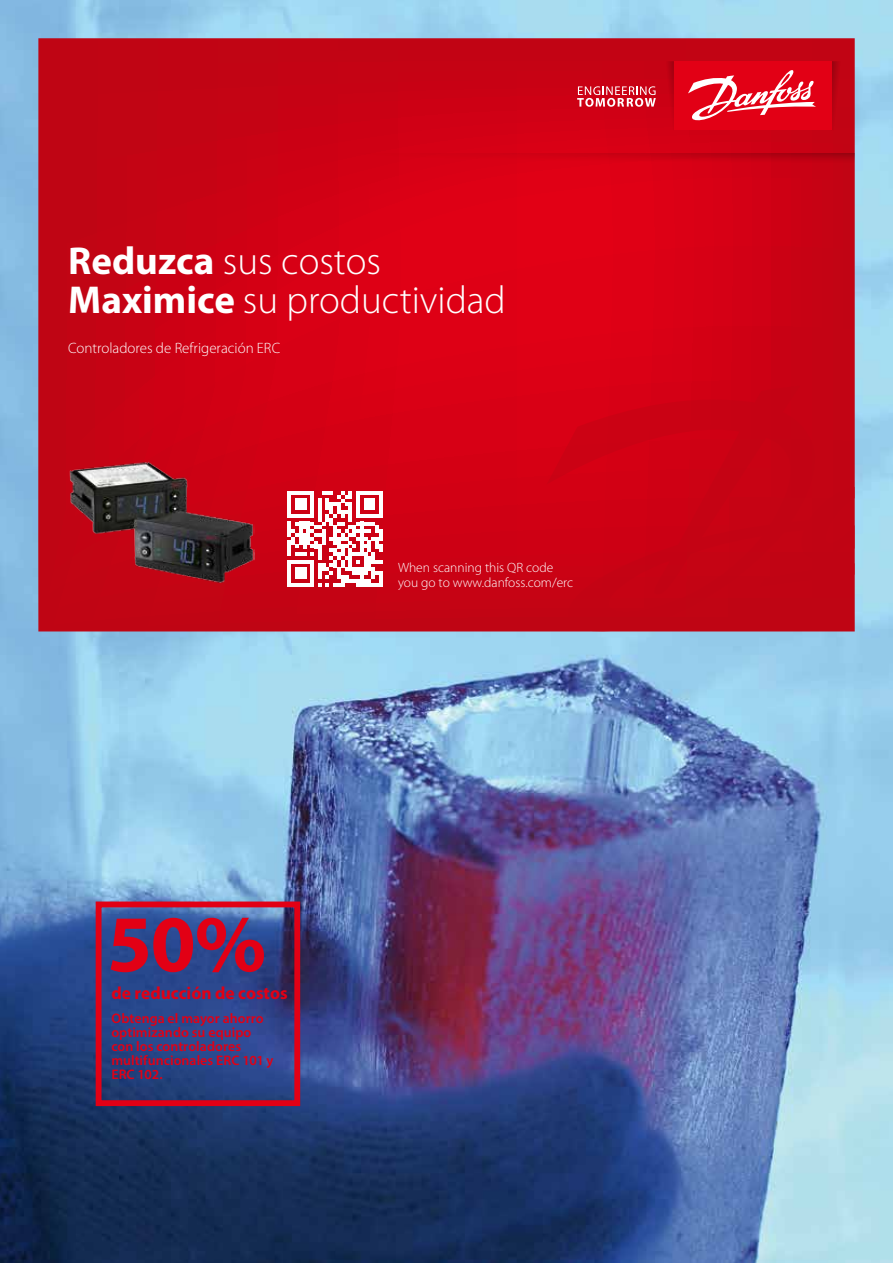
<style>
.page{position:relative;width:893px;height:1263px;background:#fff}
.page>*{position:absolute;margin:0;border:0;box-sizing:border-box;transform-origin:0 0}
.t1{font:700 81.15px "Myriad Pro";color:#e20015}
.t2{font:300 39px/39px "Myriad Pro";color:#fff}
.t3{font:700 17.7px "Myriad Pro";color:#e20015}
.t4{font:300 15px "Myriad Pro";color:#fff}
.t5{font:600 13.8px/13.8px "Myriad Pro";letter-spacing:.005em;color:#e20015}
.t6{font:300 13.5px/15px "Myriad Pro";color:#fff}
.s1{font-weight:700}
</style>
<div class="page">
<img style="left:0;top:0;width:893px;height:1263px">
<svg style="left:38px;top:38px;width:817px;height:593px;background:#ce0114"></svg>
<svg style="left:546px;top:370px;width:308px;height:261px;background:#c80214"></svg>
<svg style="left:287px;top:491px;width:96px;height:95px"></svg>
<svg style="left:832px;top:61px;width:12px;height:69px"></svg>
<svg style="left:358px;top:153px;width:497px;height:13px;background:#cd0013"></svg>
<div style="left:674px;top:61px;width:158px;height:69px;background:#e20015"></div>
<svg style="left:577px;top:61px;width:97px;height:69px;background:#ce1627"></svg>
<svg style="left:688px;top:70px;width:128px;height:51px"></svg>
<div style="left:96px;top:901px;width:204px;height:205px;border:6px solid #e20015"></div>
<img style="left:68px;top:445px;width:186px;height:157px">
<h2 class="t2" style="left:68px;top:242px;width:439px"><span class="s1">Reduzca</span> sus costos<br><span class="s1">Maximice</span> su productividad</h2>
<p class="t4" style="left:68px;top:339px;width:214px">Controladores de Refrigeración ERC</p>
<p class="t6" style="left:398px;top:560px;width:177px">When scanning this QR code you go to www.danfoss.com/erc</p>
<h1 class="t1" style="left:107px;top:891px;width:161px">50%</h1>
<p class="t3" style="left:111px;top:981px;width:178px">de reducción de costos</p>
<p class="t5" style="left:111px;top:1011px;width:164px">Obtenga el mayor ahorro optimizando su equipo con los controladores multifuncionales ERC 101 y<br>ERC 102.</p>
</div>
